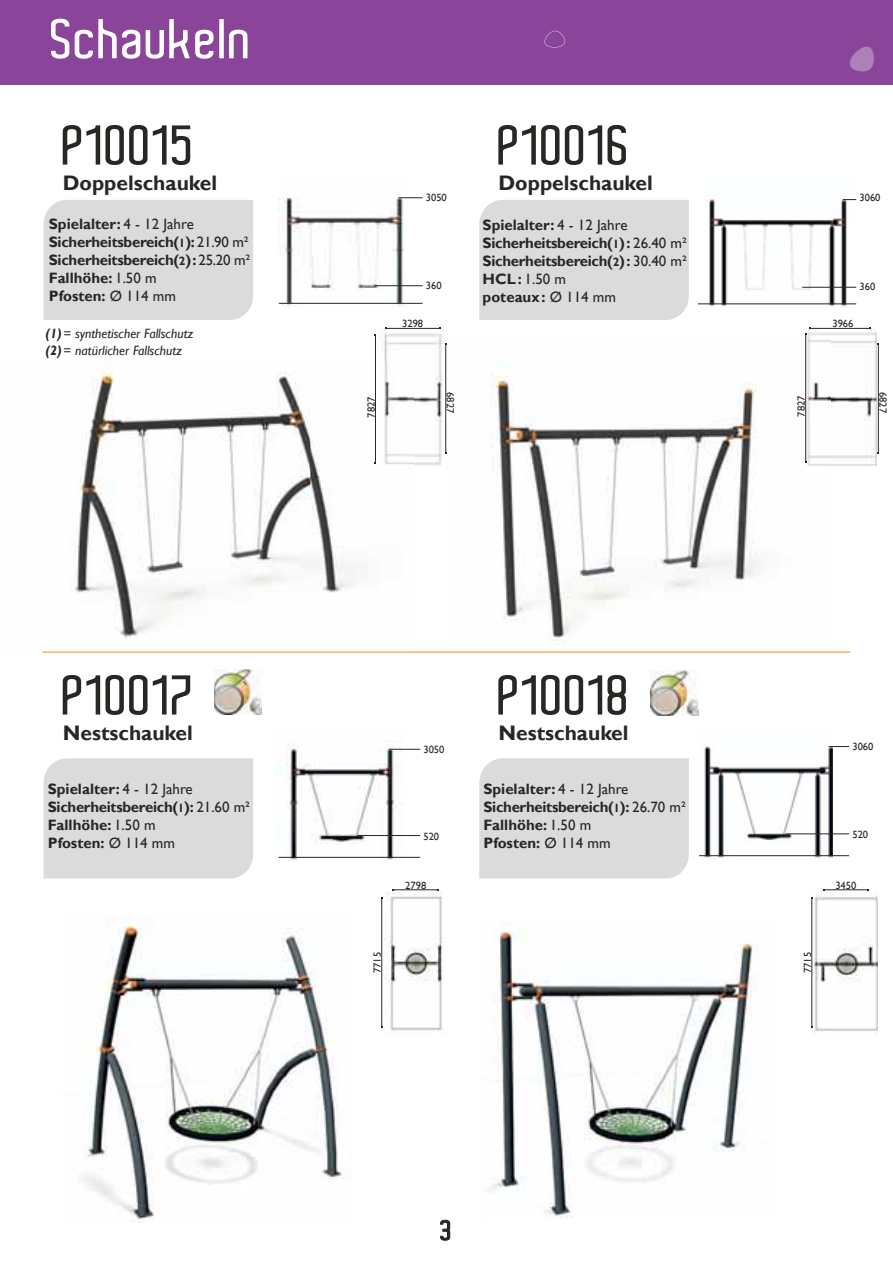
<style>
.page{position:relative;width:893px;height:1263px;background:#fff}
.page>*{position:absolute;margin:0;border:0;box-sizing:border-box;transform-origin:0 0}
.t1{font:600 54px "Aldo";color:#272724}
.t2{font:600 54px "Aldo";color:#fff}
.t3{font:700 21px "Gill Sans";color:#272724}
.t4{font:700 15px/18px "Gill Sans";letter-spacing:-.02em;color:#272724}
.t5{font:700 15px/18px "Gill Sans";color:#272724}
.t6{font:italic 13.5px/16.2px "Gill Sans";color:#272724}
.t7{font:10.5px "Gill Sans";color:#272724}
.s1{font-weight:400}
.s2{font-size:12px}
.s3{font-weight:700}
.s4{font-style:normal}
</style>
<div class="page">
<div style="left:0;top:0;width:893px;height:84px;background:#8a4499"></div>
<svg style="left:850px;top:47px;width:24px;height:24px"></svg>
<svg style="left:544px;top:31px;width:21px;height:17px"></svg>
<div style="left:44px;top:200px;width:209px;height:120px;background:#dcdbdc"></div>
<div style="left:479px;top:200px;width:210px;height:120px;background:#dcdbdc"></div>
<div style="left:44px;top:758px;width:209px;height:120px;background:#dcdbdc"></div>
<div style="left:479px;top:758px;width:210px;height:120px;background:#dcdbdc"></div>
<img style="left:42px;top:371px;width:333px;height:282px">
<img style="left:446px;top:338px;width:361px;height:307px">
<hr style="left:43px;top:651px;width:807px;height:2px;background:#fbb55f">
<img style="left:81px;top:916px;width:261px;height:303px">
<img style="left:489px;top:922px;width:269px;height:297px">
<img style="left:807px;top:332px;width:70px;height:134px">
<img style="left:807px;top:338px;width:24px;height:128px">
<hr style="left:810px;top:328px;width:60px;height:1px;background:#272724">
<hr style="left:805px;top:334px;width:1px;height:128px;background:#272724">
<img style="left:384px;top:333px;width:59px;height:133px">
<img style="left:384px;top:362px;width:30px;height:104px">
<hr style="left:386px;top:328px;width:54px;height:1px;background:#272724">
<hr style="left:375px;top:335px;width:1px;height:128px;background:#272724">
<hr style="left:445px;top:344px;width:1px;height:109px;background:#272724">
<img style="left:385px;top:890px;width:58px;height:141px">
<hr style="left:393px;top:889px;width:45px;height:1px;background:#272724">
<hr style="left:381px;top:898px;width:1px;height:129px;background:#272724">
<img style="left:815px;top:890px;width:63px;height:141px">
<hr style="left:823px;top:889px;width:45px;height:1px;background:#272724">
<hr style="left:812px;top:898px;width:1px;height:129px;background:#272724">
<img style="left:705px;top:199px;width:146px;height:108px">
<hr style="left:698px;top:304px;width:158px;height:1px;background:#272724">
<hr style="left:802px;top:287px;width:54px;height:1px;background:#272724">
<svg style="left:843px;top:199px;width:13px;height:1px"></svg>
<img style="left:278px;top:198px;width:127px;height:108px">
<hr style="left:279px;top:303px;width:144px;height:1px;background:#272724">
<hr style="left:375px;top:285px;width:48px;height:1px;background:#272724">
<svg style="left:398px;top:197px;width:25px;height:1px"></svg>
<img style="left:275px;top:741px;width:128px;height:120px">
<hr style="left:279px;top:857px;width:141px;height:1px;background:#272724">
<hr style="left:357px;top:835px;width:63px;height:1px;background:#272724">
<hr style="left:389px;top:749px;width:31px;height:1px;background:#272724">
<img style="left:699px;top:746px;width:133px;height:112px">
<hr style="left:699px;top:855px;width:150px;height:1px;background:#272724">
<hr style="left:786px;top:834px;width:63px;height:1px;background:#272724">
<svg style="left:829px;top:746px;width:20px;height:1px"></svg>
<hr style="left:878px;top:344px;width:1px;height:109px;background:#272724">
<img style="left:214px;top:669px;width:48px;height:45px">
<img style="left:651px;top:671px;width:47px;height:45px">
<h1 class="t2" style="left:51px;top:12px;width:203px">Schaukeln</h1>
<h1 class="t1" style="left:63px;top:118px;width:134px">P10015</h1>
<h1 class="t1" style="left:498px;top:118px;width:134px">P10016</h1>
<h2 class="t3" style="left:63px;top:171px;width:156px">Doppelschaukel</h2>
<h2 class="t3" style="left:498px;top:171px;width:156px">Doppelschaukel</h2>
<p class="t7" style="left:426px;top:191px;width:22px">3050</p>
<p class="t4" style="left:49px;top:215px;width:203px">Spielalter: <span class="s1">4 - 12 Jahre<br></span>Sicherheitsbereich(<span class="s2">1</span>): <span class="s1">21.90 m²<br></span>Sicherheitsbereich(<span class="s2">2</span>) : <span class="s1">25.20 m²<br></span>Fallhöhe: <span class="s1">1.50 m<br></span>Pfosten: <span class="s1">Ø 114 mm</span></p>
<p class="t4" style="left:483px;top:216px;width:206px">Spielalter: <span class="s1">4 - 12 Jahre<br></span>Sicherheitsbereich(<span class="s2">1</span>) : <span class="s1">26.40 m²<br></span>Sicherheitsbereich(<span class="s2">2</span>) : <span class="s1">30.40 m²<br></span>HCL : <span class="s1">1.50 m<br></span>poteaux : <span class="s1">Ø 114 mm</span></p>
<p class="t7" style="left:426px;top:279px;width:17px">360</p>
<p class="t6" style="left:45px;top:326px;width:150px"><span class="s3">(1)</span> <span class="s4">=</span> synthetischer Fallschutz <span class="s3">(2)</span> <span class="s4">=</span> natürlicher Fallschutz</p>
<p class="t7" style="left:402px;top:317px;width:22px">3298</p>
<p class="t7" style="left:365px;top:418px;width:22px;rotate:-90deg">7827</p>
<p class="t7" style="left:457px;top:392px;width:22px;rotate:90deg">6827</p>
<h1 class="t1" style="left:63px;top:668px;width:134px">P10017</h1>
<h1 class="t1" style="left:498px;top:668px;width:134px">P10018</h1>
<h2 class="t3" style="left:63px;top:721px;width:132px">Nestschaukel</h2>
<h2 class="t3" style="left:498px;top:721px;width:132px">Nestschaukel</h2>
<p class="t7" style="left:423px;top:743px;width:22px">3050</p>
<p class="t5" style="left:48px;top:780px;width:204px">Spielalter: <span class="s1">4 - 12 Jahre<br></span>Sicherheitsbereich(<span class="s2">1</span>): <span class="s1">21.60 m²<br></span>Fallhöhe: <span class="s1">1.50 m<br></span>Pfosten: <span class="s1">Ø 114 mm</span></p>
<p class="t5" style="left:483px;top:780px;width:204px">Spielalter: <span class="s1">4 - 12 Jahre<br></span>Sicherheitsbereich(<span class="s2">1</span>): <span class="s1">26.70 m²<br></span>Fallhöhe: <span class="s1">1.50 m<br></span>Pfosten: <span class="s1">Ø 114 mm</span></p>
<p class="t7" style="left:423px;top:830px;width:17px">520</p>
<p class="t7" style="left:405px;top:879px;width:22px">2798</p>
<p class="t7" style="left:371px;top:973px;width:22px;rotate:-90deg">7715</p>
<p class="t7" style="left:859px;top:191px;width:22px">3060</p>
<p class="t7" style="left:795px;top:416px;width:22px;rotate:-90deg">7827</p>
<p class="t7" style="left:859px;top:280px;width:17px">360</p>
<p class="t7" style="left:832px;top:317px;width:22px">3966</p>
<p class="t7" style="left:889px;top:392px;width:22px;rotate:90deg">6827</p>
<p class="t7" style="left:852px;top:740px;width:22px">3060</p>
<p class="t7" style="left:852px;top:829px;width:17px">520</p>
<p class="t7" style="left:835px;top:879px;width:22px">3450</p>
<p class="t7" style="left:801px;top:973px;width:22px;rotate:-90deg">7715</p>
</div>
